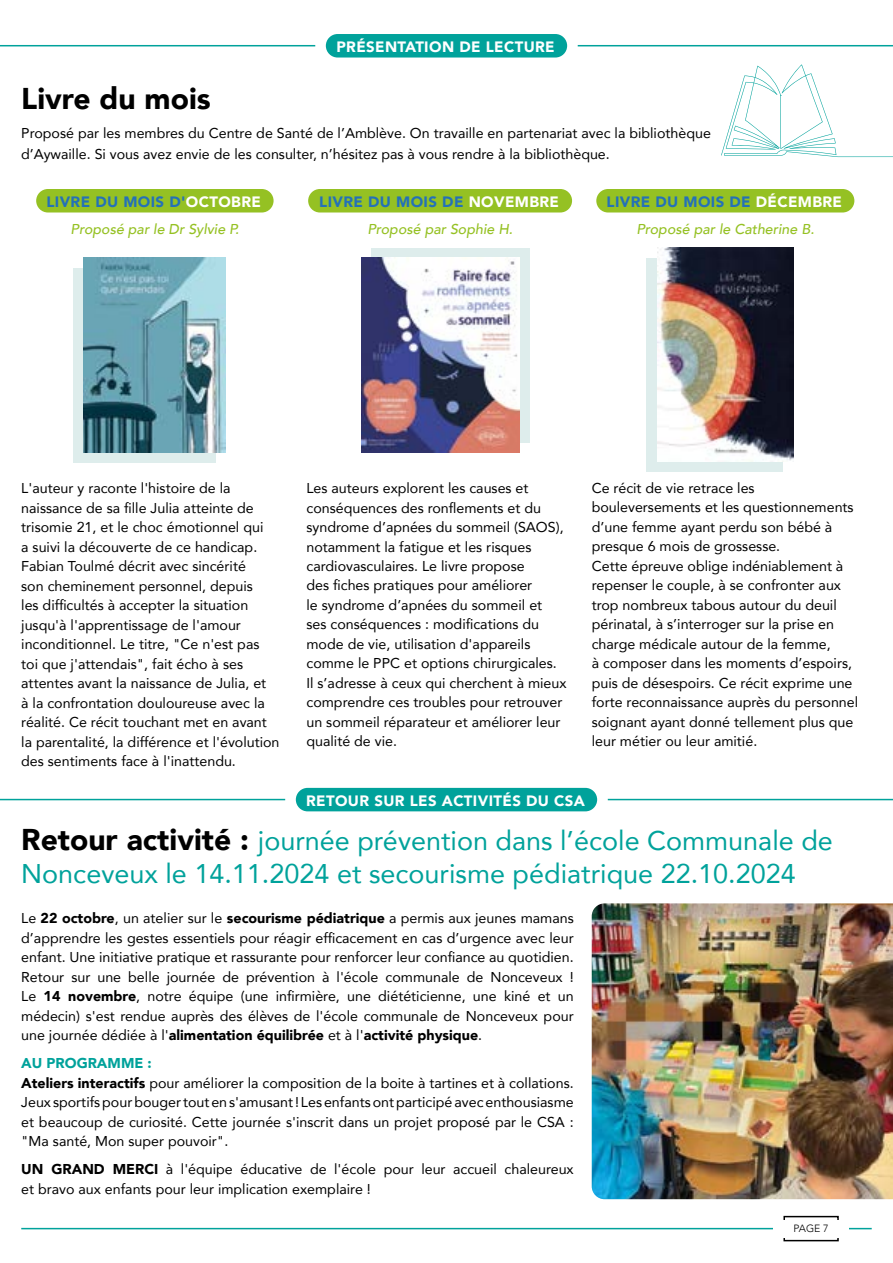
<style>
.page{position:relative;width:893px;height:1263px;background:#fff}
.page>*{position:absolute;margin:0;border:0;box-sizing:border-box;transform-origin:0 0}
.t1{font:900 30px "Avenir";color:#000}
.t2{font:27px/32.4px "Avenir";color:#00a29b}
.t3{font:900 15px "Avenir";letter-spacing:.025em;color:#2471b8}
.t4{font:900 15px "Avenir";letter-spacing:.025em;color:#fff}
.t5{font:14.25px/19.5px "Avenir";color:#000}
.t6{font:italic 500 14.25px "Avenir";color:#95c123}
.t7{font:300 10.5px "Avenir";color:#000}
.s1{color:#fff}
.s2{font-weight:900;font-size:30px;color:#000}
.s3{font-weight:900}
.s4{font-weight:900;color:#00a29b}
</style>
<div class="page">
<div style="left:647px;top:258px;width:136px;height:214px;background:#deedec"></div>
<div style="left:73px;top:268px;width:142px;height:195px;background:#deedec"></div>
<div style="left:372px;top:248px;width:158px;height:195px;background:#deedec"></div>
<div style="left:326px;top:34px;width:241px;height:24px;background:#00a29b;border-radius:12px"></div>
<div style="left:296px;top:788px;width:301px;height:23px;background:#00a29b;border-radius:12px"></div>
<hr style="left:0;top:45px;width:315px;height:1px;background:#00a29b">
<hr style="left:0;top:799px;width:285px;height:1px;background:#00a29b">
<hr style="left:578px;top:45px;width:315px;height:1px;background:#00a29b">
<hr style="left:608px;top:799px;width:285px;height:1px;background:#00a29b">
<svg style="left:721px;top:64px;width:172px;height:94px"></svg>
<div style="left:36px;top:189px;width:238px;height:23px;background:#95c123;border-radius:12px"></div>
<div style="left:308px;top:189px;width:264px;height:23px;background:#95c123;border-radius:12px"></div>
<div style="left:596px;top:189px;width:258px;height:23px;background:#95c123;border-radius:12px"></div>
<img style="left:361px;top:258px;width:158px;height:195px">
<img style="left:657px;top:248px;width:136px;height:213px">
<img style="left:592px;top:903px;width:301px;height:296px">
<img style="left:84px;top:258px;width:142px;height:195px">
<hr style="left:21px;top:1228px;width:752px;height:1px;background:#00a29b">
<div style="left:783px;top:1216px;width:56px;height:25px;border:2px solid #000"></div>
<svg style="left:849px;top:1228px;width:23px;height:1px"></svg>
<div style="left:773px;top:1220px;width:76px;height:17px;background:#fff"></div>
<p class="t4" style="left:336px;top:38px;width:220px">PRÉSENTATION DE LECTURE</p>
<h1 class="t1" style="left:21px;top:73px;width:191px">Livre du mois</h1>
<p class="t5" style="left:21px;top:122px;width:691px;line-height:21px">Proposé par les membres du Centre de Santé de l’Amblève. On travaille en partenariat avec la bibliothèque d’Aywaille. Si vous avez envie de les consulter, n’hésitez pas à vous rendre à la bibliothèque.</p>
<p class="t3" style="left:46px;top:189px;width:216px">LIVRE DU MOIS D'<span class="s1">OCTOBRE</span></p>
<p class="t3" style="left:319px;top:189px;width:241px">LIVRE DU MOIS DE <span class="s1">NOVEMBRE</span></p>
<p class="t3" style="left:607px;top:189px;width:237px">LIVRE DU MOIS DE <span class="s1">DÉCEMBRE</span></p>
<p class="t6" style="left:71px;top:223px;width:170px">Proposé par le Dr Sylvie P.</p>
<p class="t6" style="left:636px;top:223px;width:179px">Proposé par le Catherine B.</p>
<p class="t6" style="left:367px;top:223px;width:147px">Proposé par Sophie H.</p>
<p class="t5" style="left:21px;top:478px;width:260px">L'auteur y raconte l'histoire de la naissance de sa fille Julia atteinte de trisomie 21, et le choc émotionnel qui<br>a suivi la découverte de ce handicap.<br>Fabian Toulmé décrit avec sincérité<br>son cheminement personnel, depuis<br>les difficultés à accepter la situation jusqu'à l'apprentissage de l'amour inconditionnel. Le titre, "Ce n'est pas toi que j'attendais", fait écho à ses attentes avant la naissance de Julia, et<br>à la confrontation douloureuse avec la réalité. Ce récit touchant met en avant la parentalité, la différence et l'évolution des sentiments face à l'inattendu.</p>
<p class="t5" style="left:306px;top:480px;width:262px">Les auteurs explorent les causes et conséquences des ronflements et du syndrome d’apnées du sommeil (SAOS), notamment la fatigue et les risques cardiovasculaires. Le livre propose<br>des fiches pratiques pour améliorer<br>le syndrome d’apnées du sommeil et<br>ses conséquences : modifications du mode de vie, utilisation d'appareils comme le PPC et options chirurgicales.<br>Il s’adresse à ceux qui cherchent à mieux comprendre ces troubles pour retrouver un sommeil réparateur et améliorer leur qualité de vie.</p>
<p class="t5" style="left:592px;top:478px;width:268px">Ce récit de vie retrace les bouleversements et les questionnements d’une femme ayant perdu son bébé à presque 6 mois de grossesse.<br>Cette épreuve oblige indéniablement à repenser le couple, à se confronter aux trop nombreux tabous autour du deuil périnatal, à s’interroger sur la prise en charge médicale autour de la femme,<br>à composer dans les moments d’espoirs, puis de désespoirs. Ce récit exprime une forte reconnaissance auprès du personnel soignant ayant donné tellement plus que leur métier ou leur amitié.</p>
<p class="t4" style="left:306px;top:787px;width:280px">RETOUR SUR LES ACTIVITÉS DU CSA</p>
<h2 class="t2" style="left:21px;top:824px;width:813px"><span class="s2">Retour activité :</span> journée prévention dans l’école Communale de<br>Nonceveux le 14.11.2024 et secourisme pédiatrique 22.10.2024</h2>
<p class="t5" style="left:21px;top:910px;width:554px;text-align:justify">Le <span class="s3">22 octobre</span>, un atelier sur le <span class="s3">secourisme pédiatrique</span> a permis aux jeunes mamans d’apprendre les gestes essentiels pour réagir efficacement en cas d’urgence avec leur enfant. Une initiative pratique et rassurante pour renforcer leur confiance au quotidien.<br>Retour sur une belle journée de prévention à l'école communale de Nonceveux !<br>Le <span class="s3">14 novembre</span>, notre équipe (une infirmière, une diététicienne, une kiné et un médecin) s'est rendue auprès des élèves de l'école communale de Nonceveux pour une journée dédiée à l'<span class="s3">alimentation équilibrée</span> et à l'<span class="s3">activité physique</span>.</p>
<p class="t5" style="left:21px;top:1053px;width:554px"><span class="s4">AU PROGRAMME :<br></span><span class="s3">Ateliers interactifs</span> pour améliorer la composition de la boite à tartines et à collations.<br>Jeux sportifs pour bouger tout en s'amusant ! Les enfants ont participé avec enthousiasme et beaucoup de curiosité. Cette journée s'inscrit dans un projet proposé par le CSA : "Ma santé, Mon super pouvoir".</p>
<p class="t5" style="left:21px;top:1159px;width:554px"><span class="s3">UN GRAND MERCI</span> à l'équipe éducative de l'école pour leur accueil chaleureux et bravo aux enfants pour leur implication exemplaire !</p>
<p class="t7" style="left:794px;top:1222px;width:37px">PAGE 7</p>
</div>
